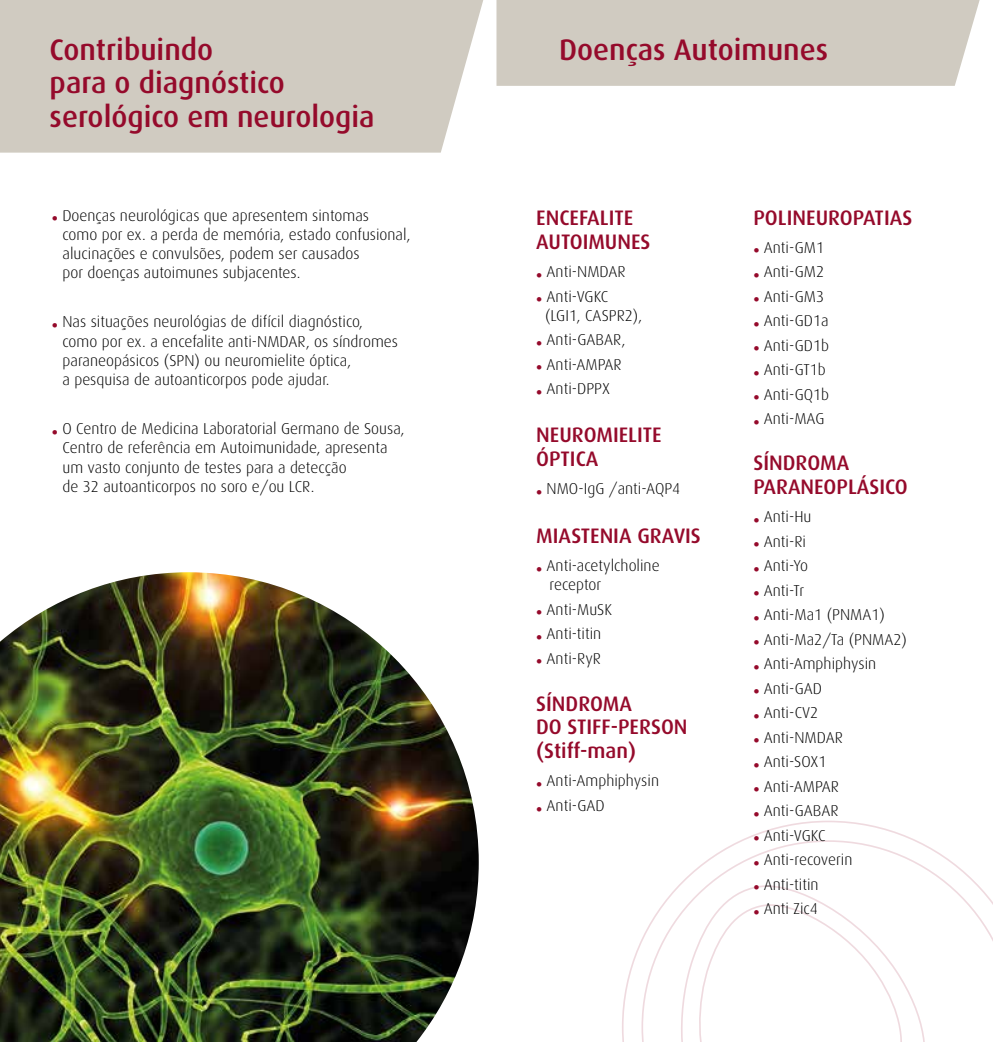
<style>
.page{position:relative;width:993px;height:1042px;background:#fff}
.page>*{position:absolute;margin:0;border:0;box-sizing:border-box;transform-origin:0 0}
.t1{font:500 29.75px/33.2px "Dax";color:#950a2b}
.t2{font:500 21px/24.5px "Dax";color:#950a2b}
.t3{font:300 15.75px/19.2px "Dax";color:#000}
.s1{font-weight:700;color:#950a2b}
</style>
<div class="page">
<svg style="left:622px;top:820px;width:370px;height:222px"></svg>
<svg style="left:675px;top:880px;width:255px;height:162px"></svg>
<div style="left:0;top:0;width:467px;height:153px;background:#d0cbc1"></div>
<svg style="left:467px;top:0;width:513px;height:86px;fill:#d0cbc1"></svg>
<img style="left:0;top:572px;width:478px;height:470px">
<h1 class="t1" style="left:50px;top:33px;width:165px">Contribuindo</h1>
<h1 class="t1" style="left:559px;top:33px;width:270px">Doenças Autoimunes</h1>
<h1 class="t1" style="left:50px;top:67px;width:326px">para o diagnóstico serológico em neurologia</h1>
<p class="t3" style="left:62px;top:206px;width:349px;text-indent:-11px"><span class="s1">•</span> Doenças neurológicas que apresentem sintomas<br>como por ex. a perda de memória, estado confusional, alucinações e convulsões, podem ser causados<br>por doenças autoimunes subjacentes.</p>
<p class="t3" style="left:62px;top:312px;width:337px;text-indent:-11px"><span class="s1">•</span> Nas situações neurológias de difícil diagnóstico, como por ex. a encefalite anti-NMDAR, os síndromes paraneopásicos (SPN) ou neuromielite óptica,<br>a pesquisa de autoanticorpos pode ajudar.</p>
<p class="t3" style="left:62px;top:419px;width:343px;text-indent:-11px"><span class="s1">•</span> O Centro de Medicina Laboratorial Germano de Sousa, Centro de referência em Autoimunidade, apresenta um vasto conjunto de testes para a detecção<br>de 32 autoanticorpos no soro e/ou LCR.</p>
<h2 class="t2" style="left:536px;top:205px;width:116px">ENCEFALITE<br>AUTOIMUNES</h2>
<p class="t3" style="left:536px;top:262px;width:91px"><span class="s1">•</span> Anti-NMDAR</p>
<p class="t3" style="left:545px;top:287px;width:99px;text-indent:-9px"><span class="s1">•</span> Anti-VGKC (LGI1, CASPR2),</p>
<p class="t3" style="left:536px;top:330px;width:91px"><span class="s1">•</span> Anti-GABAR,</p>
<p class="t3" style="left:536px;top:355px;width:87px"><span class="s1">•</span> Anti-AMPAR</p>
<p class="t3" style="left:536px;top:379px;width:75px"><span class="s1">•</span> Anti-DPPX</p>
<h2 class="t2" style="left:536px;top:422px;width:127px">NEUROMIELITE<br>ÓPTICA</h2>
<p class="t3" style="left:536px;top:479px;width:145px"><span class="s1">•</span> NMO-IgG /anti-AQP4</p>
<h2 class="t2" style="left:536px;top:524px;width:166px">MIASTENIA GRAVIS</h2>
<p class="t3" style="left:549px;top:556px;width:112px;text-indent:-13px"><span class="s1">•</span> Anti-acetylcholine receptor</p>
<p class="t3" style="left:536px;top:600px;width:77px"><span class="s1">•</span> Anti-MuSK</p>
<p class="t3" style="left:536px;top:624px;width:67px"><span class="s1">•</span> Anti-titin</p>
<p class="t3" style="left:536px;top:649px;width:66px"><span class="s1">•</span> Anti-RyR</p>
<h2 class="t2" style="left:536px;top:692px;width:153px;line-height:23.6px">SÍNDROMA<br>DO STIFF-PERSON (Stiff-man)</h2>
<p class="t3" style="left:536px;top:771px;width:124px"><span class="s1">•</span> Anti-Amphiphysin</p>
<p class="t3" style="left:536px;top:796px;width:70px"><span class="s1">•</span> Anti-GAD</p>
<h2 class="t2" style="left:753px;top:205px;width:160px">POLINEUROPATIAS</h2>
<p class="t3" style="left:753px;top:238px;width:72px"><span class="s1">•</span> Anti-GM1</p>
<p class="t3" style="left:753px;top:262px;width:72px"><span class="s1">•</span> Anti-GM2</p>
<p class="t3" style="left:753px;top:287px;width:72px"><span class="s1">•</span> Anti-GM3</p>
<p class="t3" style="left:753px;top:311px;width:77px"><span class="s1">•</span> Anti-GD1a</p>
<p class="t3" style="left:753px;top:336px;width:77px"><span class="s1">•</span> Anti-GD1b</p>
<p class="t3" style="left:753px;top:360px;width:74px"><span class="s1">•</span> Anti-GT1b</p>
<p class="t3" style="left:753px;top:385px;width:77px"><span class="s1">•</span> Anti-GQ1b</p>
<p class="t3" style="left:753px;top:409px;width:73px"><span class="s1">•</span> Anti-MAG</p>
<h2 class="t2" style="left:753px;top:450px;width:156px">SÍNDROMA<br>PARANEOPLÁSICO</h2>
<p class="t3" style="left:753px;top:507px;width:59px"><span class="s1">•</span> Anti-Hu</p>
<p class="t3" style="left:753px;top:532px;width:54px"><span class="s1">•</span> Anti-Ri</p>
<p class="t3" style="left:753px;top:556px;width:56px"><span class="s1">•</span> Anti-Yo</p>
<p class="t3" style="left:753px;top:581px;width:52px"><span class="s1">•</span> Anti-Tr</p>
<p class="t3" style="left:753px;top:605px;width:133px"><span class="s1">•</span> Anti-Ma1 (PNMA1)</p>
<p class="t3" style="left:753px;top:630px;width:155px"><span class="s1">•</span> Anti-Ma2/Ta (PNMA2)</p>
<p class="t3" style="left:753px;top:654px;width:124px"><span class="s1">•</span> Anti-Amphiphysin</p>
<p class="t3" style="left:753px;top:679px;width:70px"><span class="s1">•</span> Anti-GAD</p>
<p class="t3" style="left:753px;top:703px;width:66px"><span class="s1">•</span> Anti-CV2</p>
<p class="t3" style="left:753px;top:728px;width:91px"><span class="s1">•</span> Anti-NMDAR</p>
<p class="t3" style="left:753px;top:752px;width:74px"><span class="s1">•</span> Anti-SOX1</p>
<p class="t3" style="left:753px;top:777px;width:87px"><span class="s1">•</span> Anti-AMPAR</p>
<p class="t3" style="left:753px;top:801px;width:87px"><span class="s1">•</span> Anti-GABAR</p>
<p class="t3" style="left:753px;top:826px;width:74px"><span class="s1">•</span> Anti-VGKC</p>
<p class="t3" style="left:753px;top:850px;width:101px"><span class="s1">•</span> Anti-recoverin</p>
<p class="t3" style="left:753px;top:875px;width:67px"><span class="s1">•</span> Anti-titin</p>
<p class="t3" style="left:753px;top:899px;width:66px"><span class="s1">•</span> Anti Zic4</p>
</div>
